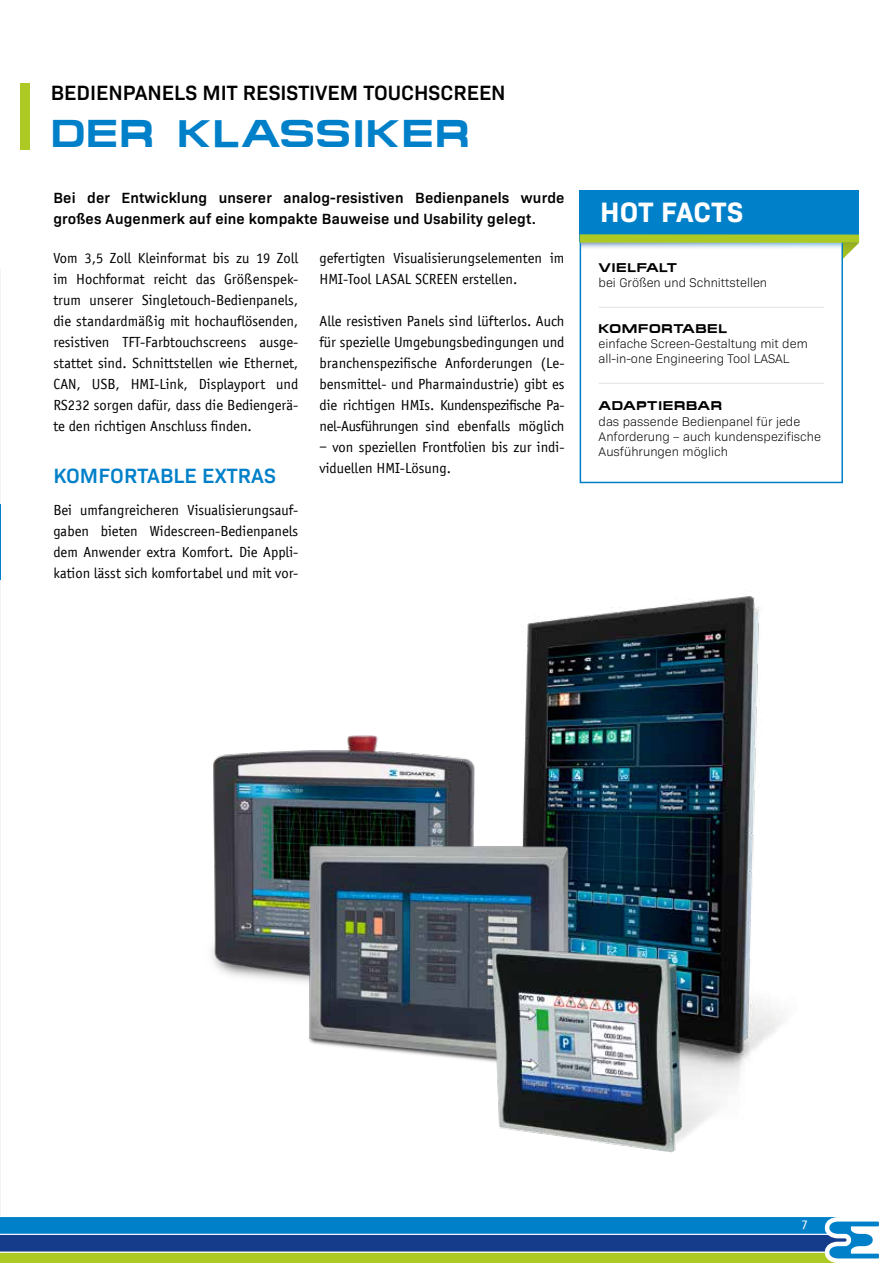
<style>
.page{position:relative;width:893px;height:1263px;background:#fff}
.page>*{position:absolute;margin:0;border:0;box-sizing:border-box;transform-origin:0 0}
.t1{font:700 39px "Micro Extend FLF";letter-spacing:.03em;color:#0080c9}
.t2{font:700 28.5px "Bio Sans";letter-spacing:.01em;color:#fff}
.t3{font:600 21px "Bio Sans";color:#000}
.t4{font:600 21px "Bio Sans";letter-spacing:.005em;color:#0080c9}
.t5{font:15px/21px "Officina Sans EF";color:#000;text-align:justify}
.t6{font:600 15px/21px "Bio Sans";letter-spacing:.01em;color:#000}
.t7{font:13.5px "Officina Sans EF";color:#fff}
.t8{font:300 12.75px/15.3px "Bio Sans";color:#000}
.t9{font:700 12.75px "Micro Extend FLF";letter-spacing:.05em;color:#000}
</style>
<div class="page">
<img style="left:525px;top:596px;width:237px;height:256px">
<img style="left:211px;top:708px;width:357px;height:272px">
<img style="left:279px;top:844px;width:340px;height:213px">
<img style="left:441px;top:852px;width:342px;height:301px">
<svg style="left:0;top:1216px;width:879px;height:47px;background:#448597"></svg>
<hr style="left:0;top:269px;width:1px;height:947px;background:#f1f3f4">
<hr style="left:0;top:504px;width:1px;height:76px;background:#0080c9">
<div style="left:580px;top:194px;width:263px;height:289px;border:2px solid #0080c9"></div>
<div style="left:580px;top:190px;width:279px;height:52px;background:#0080c9"></div>
<svg style="left:581px;top:243px;width:260px;height:7px"></svg>
<div style="left:580px;top:234px;width:279px;height:9px;background:#adca24"></div>
<svg style="left:843px;top:242px;width:16px;height:17px"></svg>
<hr style="left:599px;top:307px;width:225px;height:1px;background:#e3e3e3">
<hr style="left:599px;top:383px;width:225px;height:1px;background:#e3e3e3">
<div style="left:20px;top:83px;width:9px;height:67px;background:#adca24"></div>
<h3 class="t3" style="left:51px;top:77px;width:456px">BEDIENPANELS MIT RESISTIVEM TOUCHSCREEN</h3>
<h1 class="t1" style="left:51px;top:111px;width:421px">DER KLASSIKER</h1>
<p class="t6" style="left:53px;top:186px;width:513px">Bei der Entwicklung unserer analog-resistiven Bedienpanels wurde großes Augenmerk auf eine kompakte Bauweise und Usability gelegt.</p>
<p class="t5" style="left:53px;top:247px;width:246px">Vom 3,5 Zoll Kleinformat bis zu 19 Zoll im Hochformat reicht das Größenspek&shy;trum unserer Singletouch-Bedienpanels, die standardmäßig mit hochauflösenden, resistiven TFT-Farbtouchscreens ausge&shy;stattet sind. Schnittstellen wie Ethernet, CAN, USB, HMI-Link, Displayport und RS232 sorgen dafür, dass die Bediengerä&shy;te den richtigen Anschluss finden.</p>
<h3 class="t4" style="left:53px;top:460px;width:224px">KOMFORTABLE EXTRAS</h3>
<p class="t5" style="left:53px;top:499px;width:246px">Bei umfangreicheren Visualisierungsauf&shy;gaben bieten Widescreen-Bedienpanels dem Anwender extra Komfort. Die Appli&shy;kation lässt sich komfortabel und mit vor-</p>
<p class="t5" style="left:320px;top:247px;width:246px">gefertigten Visualisierungselementen im<br>HMI-Tool LASAL SCREEN erstellen.</p>
<p class="t5" style="left:320px;top:310px;width:246px">Alle resistiven Panels sind lüfterlos. Auch für spezielle Umgebungsbedingungen und branchenspezifische Anforderungen (Le&shy;bensmittel- und Pharmaindustrie) gibt es die richtigen HMIs. Kundenspezifische Pa&shy;nel-Ausführungen sind ebenfalls möglich</p>
<p class="t5" style="left:320px;top:436px;width:246px">– von speziellen Frontfolien bis zur indi&shy;viduellen HMI-Lösung.</p>
<h2 class="t2" style="left:585px;top:190px;width:159px"><sup>I</sup> HOT FACTS</h2>
<p class="t9" style="left:599px;top:260px;width:80px">VIELFALT</p>
<p class="t8" style="left:599px;top:274px;width:170px">bei Größen und Schnittstellen</p>
<p class="t9" style="left:599px;top:321px;width:130px">KOMFORTABEL</p>
<p class="t8" style="left:599px;top:335px;width:211px">einfache Screen-Gestaltung mit dem all-in-one Engineering Tool LASAL</p>
<p class="t9" style="left:599px;top:399px;width:125px">ADAPTIERBAR</p>
<p class="t8" style="left:599px;top:413px;width:224px">das passende Bedienpanel für jede<br>Anforderung – auch kundenspezifische<br>Ausführungen möglich</p>
<p class="t7" style="left:801px;top:1217px;width:8px">7</p>
</div>
